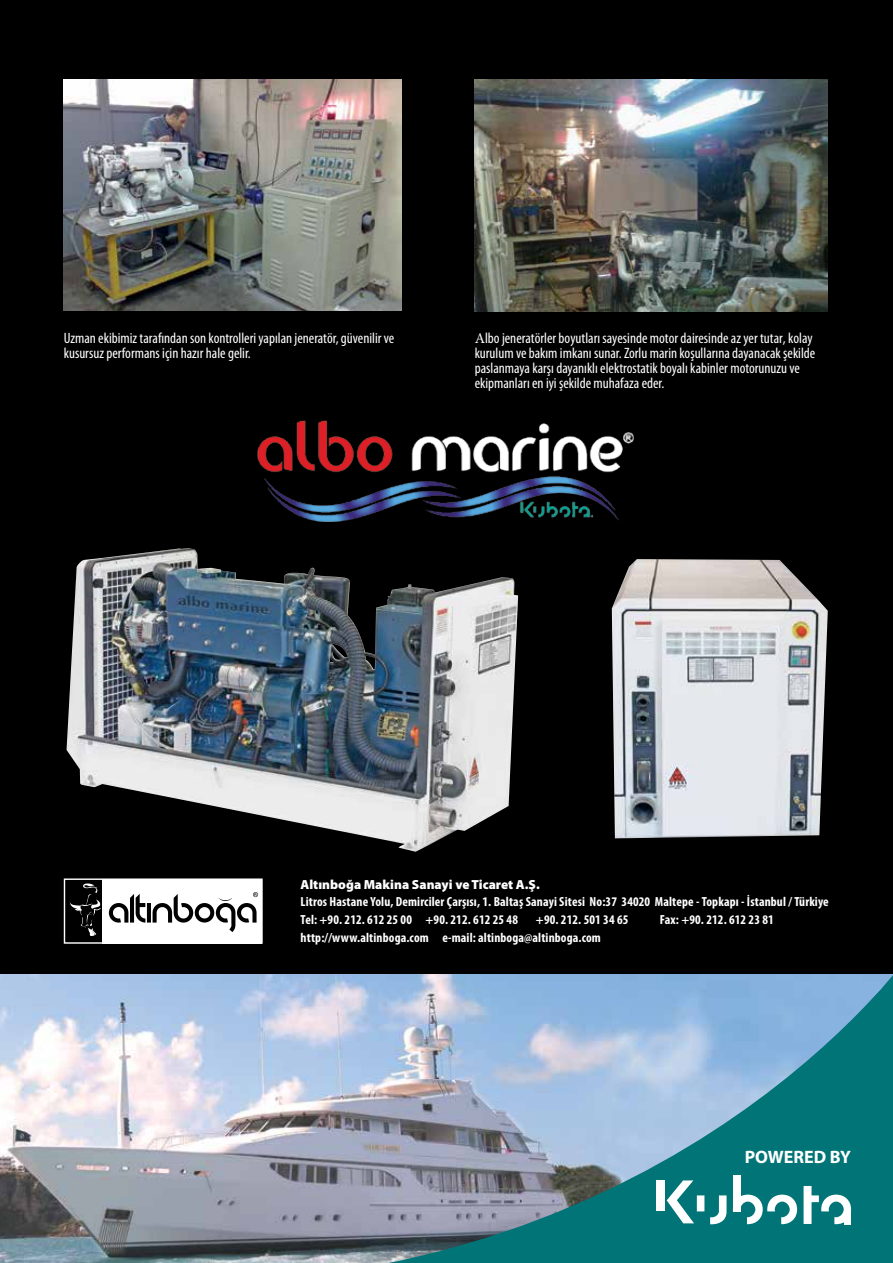
<style>
.page{position:relative;width:893px;height:1263px;background:#000}
.page>*{position:absolute;margin:0;border:0;box-sizing:border-box;transform-origin:0 0}
.t1{font:700 18px "Myriad Pro";color:#fff}
.t2{font:condensed 15px/15px "Myriad Pro";color:#fff}
.t3{font:700 condensed 13.2px/17.5px "Myriad Pro";letter-spacing:.01em;color:#fff}
.t4{font:900 13.2px "Myriad Pro";color:#fff}
.s1{font-family:"Minion Pro";font-stretch:normal}
</style>
<div class="page">
<img style="left:0;top:974px;width:174px;height:289px">
<svg style="left:174px;top:974px;width:719px;height:289px;background:#79a1b5"></svg>
<svg style="left:667px;top:1180px;width:59px;height:44px;background:#4f9fa0"></svg>
<div style="left:657px;top:1180px;width:8px;height:31px;background:#fff"></div>
<svg style="left:804px;top:1186px;width:47px;height:38px;background:#71b1b2"></svg>
<div style="left:733px;top:1175px;width:8px;height:36px;background:#fff"></div>
<svg style="left:733px;top:1194px;width:64px;height:30px;background:#75b3b4"></svg>
<img style="left:64px;top:80px;width:337px;height:230px">
<img style="left:475px;top:80px;width:353px;height:232px">
<img style="left:612px;top:559px;width:216px;height:279px">
<div style="left:64px;top:878px;width:199px;height:66px;border:1px solid #fff"></div>
<div style="left:103px;top:879px;width:159px;height:64px;background:#fff"></div>
<svg style="left:70px;top:883px;width:31px;height:53px"></svg>
<svg style="left:109px;top:892px;width:149px;height:40px"></svg>
<img style="left:257px;top:420px;width:377px;height:102px">
<img style="left:67px;top:548px;width:451px;height:304px">
<p class="t2" style="left:64px;top:330px;width:332px">Uzman ekibimiz tarafından son kontrolleri yapılan jeneratör, güvenilir ve kusursuz performans için hazır hale gelir.</p>
<p class="t2" style="left:475px;top:330px;width:342px"><span class="s1">A</span>lbo jeneratörler boyutları sayesinde motor dairesinde az yer tutar, kolay kurulum ve bakım imkanı sunar. Zorlu marin koşullarına dayanacak şekilde paslanmaya karşı dayanıklı elektrostatik boyalı kabinler motorunuzu ve ekipmanları en iyi şekilde muhafaza eder.</p>
<p class="t4" style="left:301px;top:875px;width:241px">Altınboğa Makina Sanayi ve Ticaret A.Ş.</p>
<p class="t3" style="left:301px;top:893px;width:529px">Litros Hastane Yolu, Demirciler Çarşısı, 1. Baltaş Sanayi Sitesi No:37 34020 Maltepe - Topkapı - İstanbul / Türkiye<br>Tel: +90. 212. 612 25 00 +90. 212. 612 25 48</p>
<p class="t3" style="left:536px;top:911px;width:94px">+90. 212. 501 34 65</p>
<p class="t3" style="left:660px;top:911px;width:115px">Fax: +90. 212. 612 23 81</p>
<p class="t3" style="left:301px;top:928px;width:302px">http://www.altinboga.com e-mail: altinboga@altinboga.com</p>
<p class="t1" style="left:745px;top:1145px;width:108px">POWERED BY</p>
</div>
